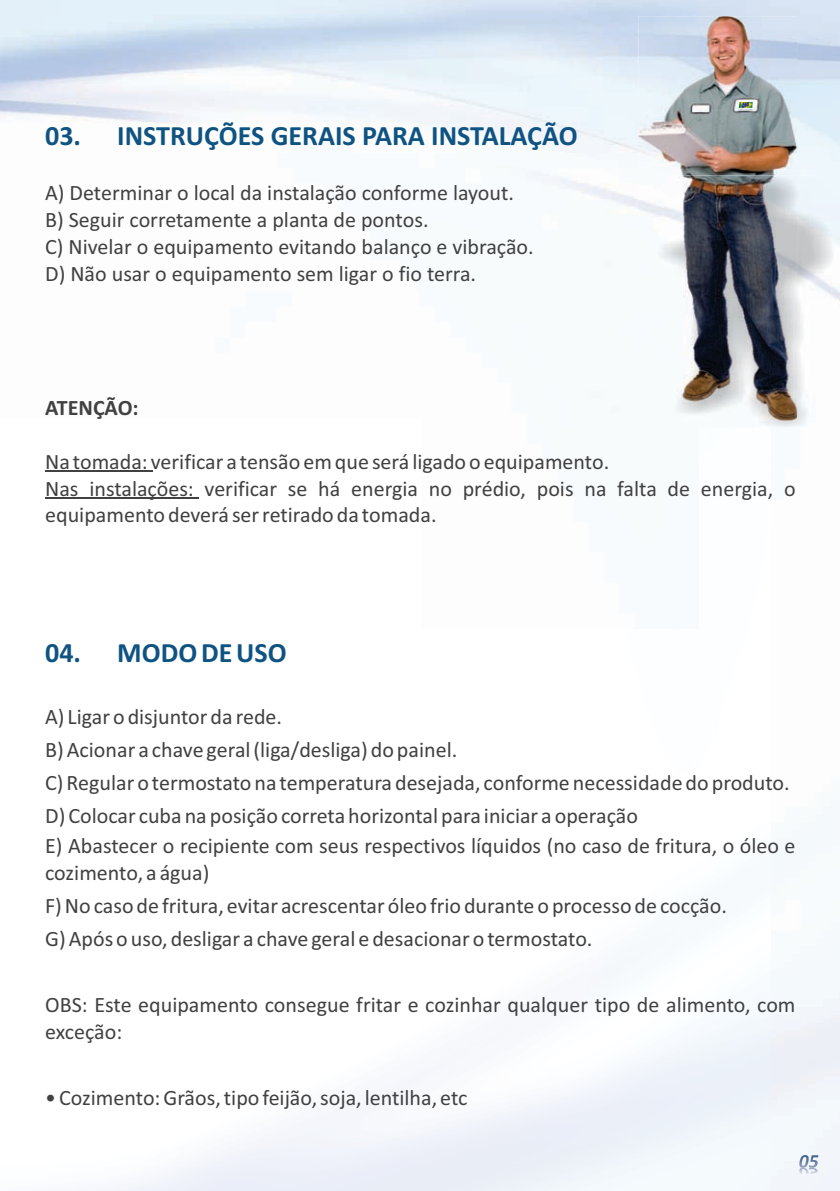
<style>
.page{position:relative;width:840px;height:1191px;background:#fff}
.page>*{position:absolute;margin:0;border:0;box-sizing:border-box;transform-origin:0 0}
.t1{font:700 28px "Calibri";color:#0f5382}
.t2{font:22px/26.8px "Calibri";color:#414142}
.t3{font:700 22px "Calibri";color:#414142}
</style>
<div class="page">
<img style="left:0;top:0;width:699px;height:1191px">
<img style="left:769px;top:70px;width:70px;height:1121px">
<img style="left:798px;top:1155px;width:19px;height:12px">
<svg style="left:798px;top:1167px;width:19px;height:9px"></svg>
<img style="left:625px;top:175px;width:214px;height:252px">
<img style="left:807px;top:242px;width:32px;height:185px">
<img style="left:638px;top:16px;width:158px;height:159px">
<img style="left:638px;top:175px;width:158px;height:245px">
<hr style="left:45px;top:471px;width:108px;height:1px;background:#414142">
<hr style="left:45px;top:497px;width:154px;height:1px;background:#414142">
<img style="left:738px;top:101px;width:14px;height:9px">
<p class="t1" style="left:45px;top:124px;width:533px">03. INSTRUÇÕES GERAIS PARA INSTALAÇÃO</p>
<p class="t2" style="left:45px;top:181px;width:490px">A) Determinar o local da instalação conforme layout.<br>B) Seguir corretamente a planta de pontos.<br>C) Nivelar o equipamento evitando balanço e vibração.<br>D) Não usar o equipamento sem ligar o fio terra.</p>
<p class="t3" style="left:45px;top:398px;width:95px">ATENÇÃO:</p>
<p class="t2" style="left:45px;top:450px;width:751px">Na tomada: verificar a tensão em que será ligado o equipamento.<br>Nas instalações: verificar se há energia no prédio, pois na falta de energia, o equipamento deverá ser retirado da tomada.</p>
<p class="t1" style="left:45px;top:641px;width:243px">04. MODO DE USO</p>
<p class="t2" style="left:45px;top:702px;width:745px;line-height:33px">A) Ligar o disjuntor da rede.<br>B) Acionar a chave geral (liga/desliga) do painel.<br>C) Regular o termostato na temperatura desejada, conforme necessidade do produto.<br>D) Colocar cuba na posição correta horizontal para iniciar a operação</p>
<p class="t2" style="left:45px;top:834px;width:751px">E) Abastecer o recipiente com seus respectivos líquidos (no caso de fritura, o óleo e cozimento, a água)</p>
<p class="t2" style="left:45px;top:891px;width:683px;line-height:33px">F) No caso de fritura, evitar acrescentar óleo frio durante o processo de cocção.<br>G) Após o uso, desligar a chave geral e desacionar o termostato.</p>
<p class="t2" style="left:45px;top:993px;width:751px">OBS: Este equipamento consegue fritar e cozinhar qualquer tipo de alimento, com exceção:</p>
<p class="t2" style="left:45px;top:1086px;width:423px">• Cozimento: Grãos, tipo feijão, soja, lentilha, etc</p>
</div>
